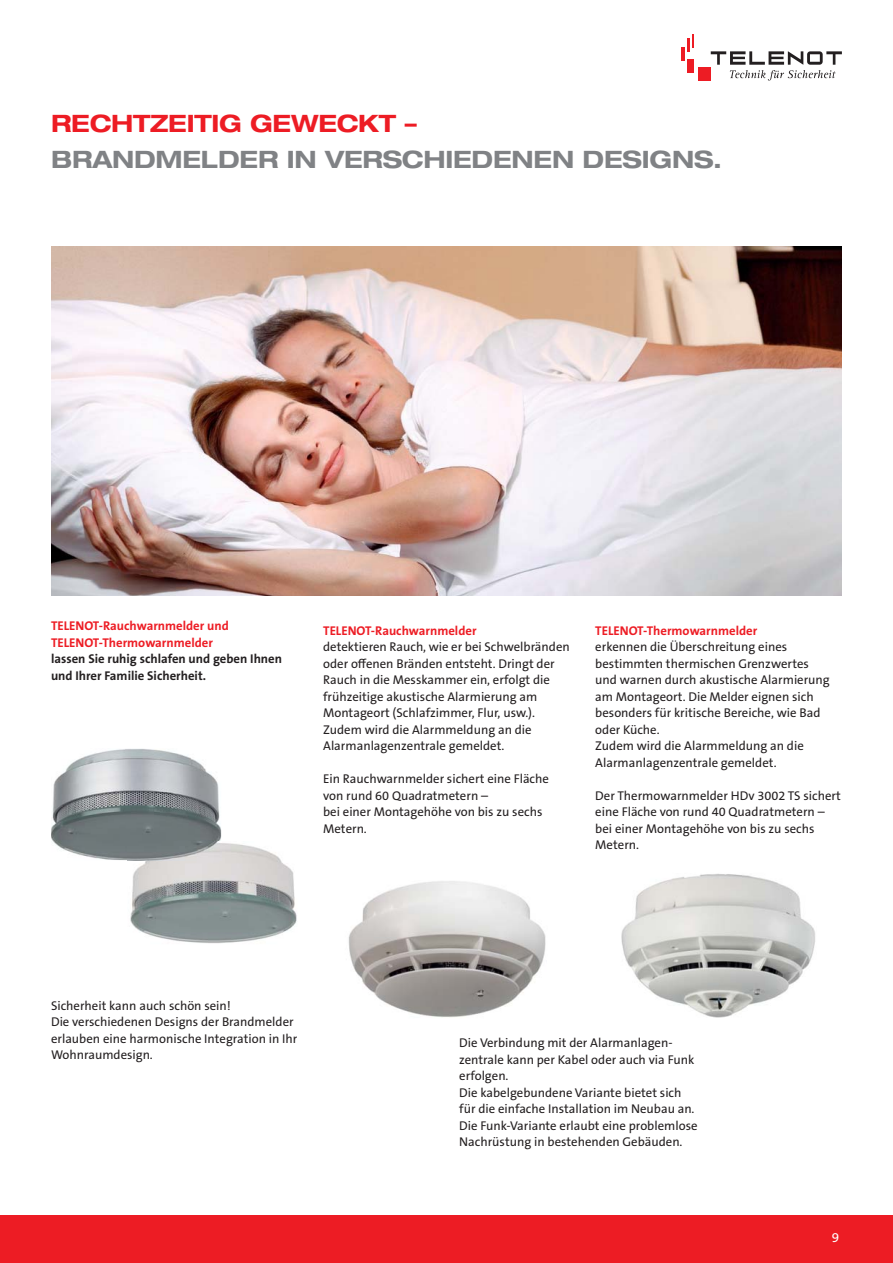
<style>
.page{position:relative;width:893px;height:1263px;background:#fff}
.page>*{position:absolute;margin:0;border:0;box-sizing:border-box;transform-origin:0 0}
.t1{font:700 expanded 24px "Helvetica Neue LT Pro";letter-spacing:-.01em;color:#808285}
.t2{font:700 expanded 24px "Helvetica Neue LT Pro";letter-spacing:-.01em;color:#ed1c24}
.t3{font:13.5px "The Sans B Plus W5 Plain";color:#fff}
.t4{font:12.75px/16.5px "The Sans B Plus W5 Plain";color:#231f20}
.t5{font:700 12.75px/16.5px "The Sans B Plus W7";color:#ed1c24}
.t6{font:700 12.75px/16.5px "The Sans B Plus W7";color:#231f20}
</style>
<div class="page">
<img style="left:51px;top:247px;width:791px;height:348px">
<img style="left:348px;top:881px;width:198px;height:137px">
<img style="left:128px;top:843px;width:169px;height:101px">
<img style="left:51px;top:748px;width:170px;height:112px">
<img style="left:128px;top:841px;width:93px;height:19px">
<img style="left:621px;top:874px;width:194px;height:144px">
<div style="left:0;top:1215px;width:893px;height:48px;background:#ed1c24"></div>
<div style="left:698px;top:68px;width:13px;height:13px;background:#ed1c24"></div>
<svg style="left:681px;top:35px;width:13px;height:26px"></svg>
<div style="left:687px;top:59px;width:7px;height:13px;background:#ed1c24"></div>
<svg style="left:711px;top:51px;width:131px;height:30px"></svg>
<h1 class="t2" style="left:51px;top:110px;width:367px">RECHTZEITIG GEWECKT –</h1>
<h1 class="t1" style="left:51px;top:146px;width:673px">BRANDMELDER IN VERSCHIEDENEN DESIGNS.</h1>
<p class="t5" style="left:51px;top:618px;width:179px">TELENOT-Rauchwarnmelder und<br>TELENOT-Thermowarnmelder</p>
<p class="t6" style="left:51px;top:651px;width:233px">lassen Sie ruhig schlafen und geben Ihnen und Ihrer Familie Sicherheit.</p>
<p class="t5" style="left:323px;top:622px;width:155px">TELENOT-Rauchwarnmelder</p>
<p class="t4" style="left:323px;top:639px;width:248px">detektieren Rauch, wie er bei Schwelbränden oder offenen Bränden entsteht. Dringt der Rauch in die Messkammer ein, erfolgt die frühzeitige akustische Alarmierung am Montageort (Schlafzimmer, Flur, usw.).<br>Zudem wird die Alarmmeldung an die Alarmanlagenzentrale gemeldet.</p>
<p class="t4" style="left:323px;top:771px;width:227px">Ein Rauchwarnmelder sichert eine Fläche von rund 60 Quadratmetern –<br>bei einer Montagehöhe von bis zu sechs<br>Metern.</p>
<p class="t5" style="left:595px;top:622px;width:163px">TELENOT-Thermowarnmelder</p>
<p class="t4" style="left:595px;top:639px;width:236px">erkennen die Überschreitung eines bestimmten thermischen Grenzwertes und warnen durch akustische Alarmierung am Montageort. Die Melder eignen sich besonders für kritische Bereiche, wie Bad oder Küche.<br>Zudem wird die Alarmmeldung an die Alarmanlagenzentrale gemeldet.</p>
<p class="t4" style="left:595px;top:787px;width:247px">Der Thermowarnmelder HDv 3002 TS sichert eine Fläche von rund 40 Quadratmetern – bei einer Montagehöhe von bis zu sechs<br>Metern.</p>
<p class="t4" style="left:51px;top:998px;width:248px">Sicherheit kann auch schön sein!<br>Die verschiedenen Designs der Brandmelder erlauben eine harmonische Integration in Ihr Wohnraumdesign.</p>
<p class="t4" style="left:459px;top:1035px;width:240px">Die Verbindung mit der Alarmanlagen&shy;zentrale kann per Kabel oder auch via Funk erfolgen.<br>Die kabelgebundene Variante bietet sich für die einfache Installation im Neubau an.<br>Die Funk-Variante erlaubt eine problemlose Nachrüstung in bestehenden Gebäuden.</p>
<p class="t3" style="left:832px;top:1231px;width:9px">9</p>
</div>
